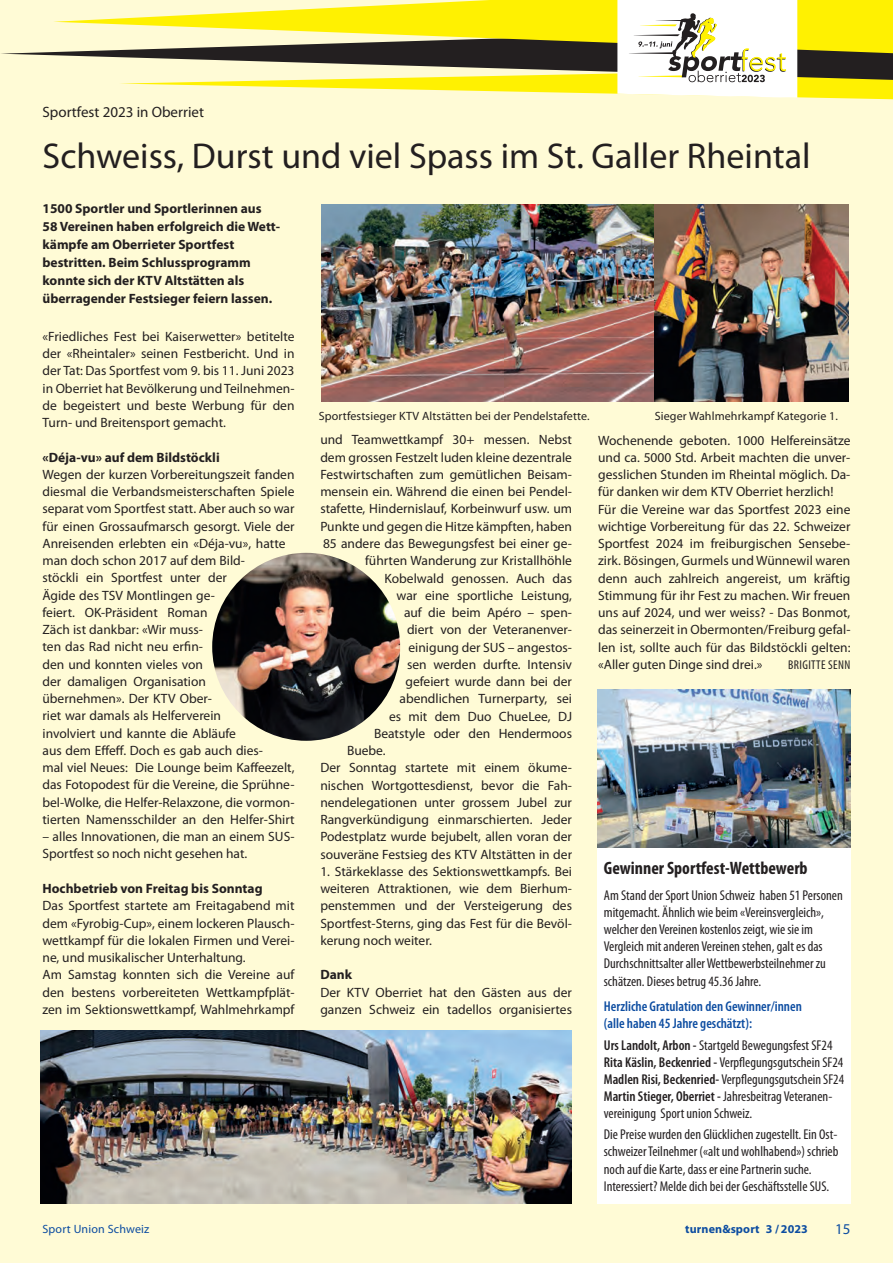
<style>
.page{position:relative;width:893px;height:1263px;background:#fffbd6}
.page>*{position:absolute;margin:0;border:0;box-sizing:border-box;transform-origin:0 0}
.t1{font:36px "Myriad Pro";color:#231f20}
.t2{font:700 condensed 18px "Myriad Pro";color:#231f20}
.t3{font:15px "Myriad Pro";color:#231f20}
.t4{font:15px "Myriad Pro";color:#0d4da1}
.t5{font:condensed 14.25px/17.1px "Myriad Pro";color:#231f20}
.t6{font:600 condensed 14.25px/17.1px "Myriad Pro";color:#0d4da1}
.t7{font:13.5px/17.2px "Myriad Pro";color:#231f20}
.t8{font:700 13.5px/18px "Myriad Pro";color:#231f20}
.t9{font:condensed 12.75px "Myriad Pro";letter-spacing:.03em;color:#231f20}
.t10{font:12px "Myriad Pro";letter-spacing:.01em;color:#231f20}
.t11{font:700 12px "Myriad Pro";letter-spacing:.01em;color:#0d4da1}
.t12{font:12px "Myriad Pro";letter-spacing:.015em;color:#0d4da1}
.s1{font-weight:600}
</style>
<div class="page">
<svg style="left:53px;top:0;width:840px;height:99px"></svg>
<div style="left:597px;top:844px;width:253px;height:359px;background:#fff"></div>
<img style="left:321px;top:204px;width:334px;height:198px">
<img style="left:40px;top:1031px;width:532px;height:172px">
<img style="left:212px;top:553px;width:188px;height:188px;border-radius:94px">
<img style="left:597px;top:690px;width:253px;height:158px">
<img style="left:655px;top:204px;width:194px;height:198px">
<p class="t3" style="left:43px;top:103px;width:163px">Sportfest 2023 in Oberriet</p>
<h1 class="t1" style="left:43px;top:137px;width:770px">Schweiss, Durst und viel Spass im St. Galler Rheintal</h1>
<p class="t8" style="left:43px;top:200px;width:239px">1500 Sportler und Sportlerinnen aus<br>58 Vereinen haben erfolgreich die Wett&shy;kämpfe am Oberrieter Sportfest bestritten. Beim Schlussprogramm konnte sich der KTV Altstätten als überragender Festsieger feiern lassen.</p>
<p class="t7" style="left:43px;top:328px;width:254px;text-align:justify">«Friedliches Fest bei Kaiserwetter» betitelte der «Rheintaler» seinen Festbericht. Und in der Tat: Das Sportfest vom 9. bis 11. Juni 2023 in Oberriet hat Bevölkerung und Teilnehmen&shy;de begeistert und beste Werbung für den Turn- und Breitensport gemacht.</p>
<p class="t8" style="left:43px;top:448px;width:179px">«Déja-vu» auf dem Bildstöckli</p>
<p class="t7" style="left:43px;top:466px;width:254px">Wegen der kurzen Vorbereitungszeit fanden diesmal die Verbandsmeisterschaften Spiele separat vom Sportfest statt. Aber auch so war für einen Grossaufmarsch gesorgt. Viele der Anreisenden erlebten ein «Déja-vu», hatte man doch schon 2017 auf dem Bild-<br>stöckli ein Sportfest unter der<br>Ägide des TSV Montlingen ge-<br>feiert. OK-Präsident Roman<br>Zäch ist dankbar: «Wir muss-<br>ten das Rad nicht neu erfin-<br>den und konnten vieles von<br>der damaligen Organisation<br>übernehmen». Der KTV Ober-<br>riet war damals als Helferverein<br>involviert und kannte die Abläufe<br>aus dem Effeff. Doch es gab auch dies-<br>mal viel Neues: Die Lounge beim Kaffeezelt, das Fotopodest für die Vereine, die Sprühne&shy;bel-Wolke, die Helfer-Relaxzone, die vormon&shy;tierten Namensschilder an den Helfer-Shirt</p>
<p class="t7" style="left:43px;top:828px;width:253px">– alles Innovationen, die man an einem SUS-<br>Sportfest so noch nicht gesehen hat.</p>
<p class="t8" style="left:43px;top:880px;width:222px">Hochbetrieb von Freitag bis Sonntag</p>
<p class="t7" style="left:43px;top:897px;width:254px">Das Sportfest startete am Freitagabend mit dem «Fyrobig-Cup», einem lockeren Plausch&shy;wettkampf für die lokalen Firmen und Verei&shy;ne, und musikalischer Unterhaltung.<br>Am Samstag konnten sich die Vereine auf den bestens vorbereiteten Wettkampfplät&shy;zen im Sektionswettkampf, Wahlmehrkampf</p>
<p class="t10" style="left:319px;top:409px;width:272px">Sportfestsieger KTV Altstätten bei der Pendelstafette.</p>
<p class="t10" style="left:655px;top:409px;width:185px">Sieger Wahlmehrkampf Kategorie 1.</p>
<p class="t7" style="left:320px;top:432px;width:253px">und Teamwettkampf 30+ messen. Nebst</p>
<p class="t7" style="left:320px;top:449px;width:253px">dem grossen Festzelt luden kleine dezentrale</p>
<p class="t7" style="left:320px;top:466px;width:253px">Festwirtschaften zum gemütlichen Beisam-</p>
<p class="t7" style="left:320px;top:483px;width:253px">mensein ein. Während die einen bei Pendel-</p>
<p class="t7" style="left:320px;top:501px;width:253px">stafette, Hindernislauf, Korbeinwurf usw. um</p>
<p class="t7" style="left:320px;top:518px;width:253px">Punkte und gegen die Hitze kämpften, haben</p>
<p class="t7" style="left:323px;top:535px;width:250px">85 andere das Bewegungsfest bei einer ge-</p>
<p class="t7" style="left:365px;top:552px;width:209px">führten Wanderung zur Kristallhöhle</p>
<p class="t7" style="left:385px;top:570px;width:189px">Kobelwald genossen. Auch das</p>
<p class="t7" style="left:397px;top:587px;width:177px">war eine sportliche Leistung,</p>
<p class="t7" style="left:404px;top:604px;width:169px">auf die beim Apéro – spen-</p>
<p class="t7" style="left:407px;top:621px;width:166px">diert von der Veteranenver-</p>
<p class="t7" style="left:409px;top:639px;width:165px">einigung der SUS – angestos-</p>
<p class="t7" style="left:407px;top:656px;width:166px">sen werden durfte. Intensiv</p>
<p class="t7" style="left:406px;top:673px;width:168px">gefeiert wurde dann bei der</p>
<p class="t7" style="left:400px;top:690px;width:174px">abendlichen Turnerparty, sei</p>
<p class="t7" style="left:389px;top:708px;width:184px">es mit dem Duo ChueLee, DJ</p>
<p class="t7" style="left:374px;top:725px;width:200px">Beatstyle oder den Hendermoos</p>
<p class="t7" style="left:347px;top:742px;width:40px">Buebe.</p>
<p class="t7" style="left:320px;top:759px;width:253px">Der Sonntag startete mit einem ökume-</p>
<p class="t7" style="left:320px;top:777px;width:253px">nischen Wortgottesdienst, bevor die Fah-</p>
<p class="t7" style="left:320px;top:794px;width:253px">nendelegationen unter grossem Jubel zur</p>
<p class="t7" style="left:320px;top:811px;width:253px">Rangverkündigung einmarschierten. Jeder</p>
<p class="t7" style="left:320px;top:828px;width:253px">Podestplatz wurde bejubelt, allen voran der</p>
<p class="t7" style="left:320px;top:846px;width:253px">souveräne Festsieg des KTV Altstätten in der</p>
<p class="t7" style="left:320px;top:863px;width:253px;text-align:justify">1. Stärkeklasse des Sektionswettkampfs. Bei weiteren Attraktionen, wie dem Bierhum&shy;penstemmen und der Versteigerung des Sportfest-Sterns, ging das Fest für die Bevöl&shy;kerung noch weiter.</p>
<p class="t8" style="left:320px;top:966px;width:33px">Dank</p>
<p class="t7" style="left:320px;top:984px;width:253px">Der KTV Oberriet hat den Gästen aus der ganzen Schweiz ein tadellos organisiertes</p>
<p class="t7" style="left:598px;top:432px;width:254px">Wochenende geboten. 1000 Helfereinsätze und ca. 5000 Std. Arbeit machten die unver&shy;gesslichen Stunden im Rheintal möglich. Da&shy;für danken wir dem KTV Oberriet herzlich!<br>Für die Vereine war das Sportfest 2023 eine wichtige Vorbereitung für das 22. Schweizer Sportfest 2024 im freiburgischen Sensebe&shy;zirk. Bösingen, Gurmels und Wünnewil waren denn auch zahlreich angereist, um kräftig Stimmung für ihr Fest zu machen. Wir freuen uns auf 2024, und wer weiss? - Das Bonmot, das seinerzeit in Obermonten/Freiburg gefal&shy;len ist, sollte auch für das Bildstöckli gelten: «Aller guten Dinge sind drei.»</p>
<p class="t9" style="left:788px;top:657px;width:64px">BRIGITTE SENN</p>
<h2 class="t2" style="left:604px;top:858px;width:205px">Gewinner Sportfest-Wettbewerb</h2>
<p class="t5" style="left:604px;top:887px;width:241px">Am Stand der Sport Union Schweiz haben 51 Personen mitgemacht. Ähnlich wie beim «Vereinsvergleich», welcher den Vereinen kostenlos zeigt, wie sie im Vergleich mit anderen Vereinen stehen, galt es das Durchschnittsalter aller Wettbewerbsteilnehmer zu schätzen. Dieses betrug 45.36 Jahre.</p>
<p class="t6" style="left:604px;top:998px;width:200px">Herzliche Gratulation den Gewinner/innen (alle haben 45 Jahre geschätzt):</p>
<p class="t5" style="left:604px;top:1036px;width:242px"><span class="s1">Urs Landolt, Arbon -</span> Startgeld Bewegungsfest SF24<br><span class="s1">Rita Käslin, Beckenried -</span> Verpflegungsgutschein SF24<br><span class="s1">Madlen Risi, Beckenried-</span> Verpflegungsgutschein SF24<br><span class="s1">Martin Stieger, Oberriet -</span> Jahresbeitrag Veteranen&shy;vereinigung Sport union Schweiz.</p>
<p class="t5" style="left:604px;top:1126px;width:236px">Die Preise wurden den Glücklichen zugestellt. Ein Ost&shy;schweizer Teilnehmer («alt und wohlhabend») schrieb noch auf die Karte, dass er eine Partnerin suche.<br>Interessiert? Melde dich bei der Geschäftsstelle SUS.</p>
<p class="t12" style="left:43px;top:1222px;width:108px">Sport Union Schweiz</p>
<p class="t11" style="left:685px;top:1222px;width:124px">turnen&amp;sport 3 / 2023</p>
<p class="t4" style="left:835px;top:1220px;width:17px">15</p>
</div>
